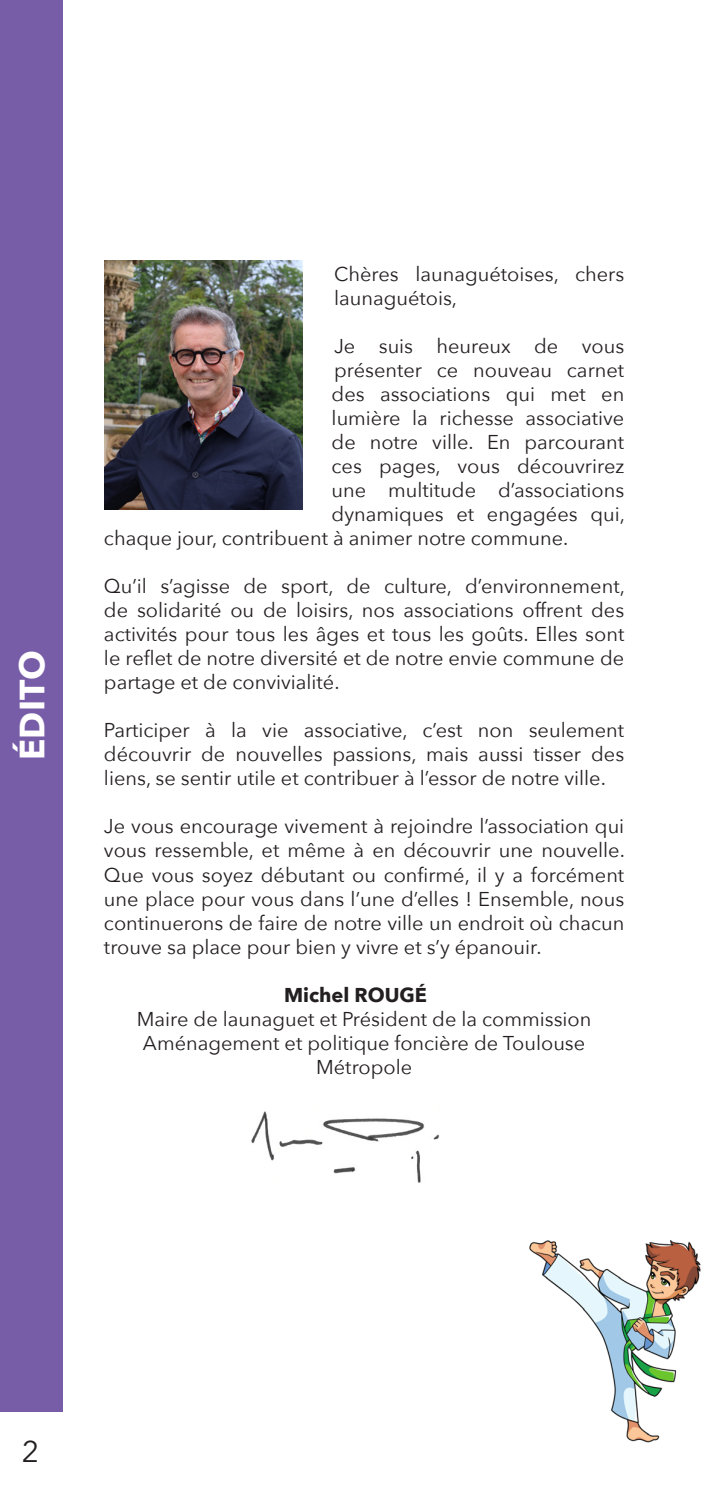
<style>
.page{position:relative;width:702px;height:1489px;background:#fff}
.page>*{position:absolute;margin:0;border:0;box-sizing:border-box;transform-origin:0 0}
.t1{font:700 35px "Avenir Next";letter-spacing:.01em;color:#fff}
.t2{font:30px "Avenir Next";color:#231f20}
.t3{font:20px/24px "Avenir Next";color:#231f20;text-align:justify}
.t4{font:700 20px "Avenir Next";color:#231f20}
</style>
<div class="page">
<img style="left:251px;top:1111px;width:189px;height:72px">
<img style="left:104px;top:260px;width:198px;height:250px">
<div style="left:0;top:0;width:62px;height:1410px;background:#775da8"></div>
<img style="left:529px;top:1240px;width:172px;height:203px">
<p class="t1" style="left:2px;top:760px;width:111px;rotate:-90deg">ÉDITO</p>
<p class="t3" style="left:334px;top:261px;width:292px">Chères launaguétoises, chers launaguétois,</p>
<p class="t3" style="left:334px;top:333px;width:291px">Je suis heureux de vous</p>
<p class="t3" style="left:334px;top:357px;width:291px">présenter ce nouveau carnet</p>
<p class="t3" style="left:331px;top:381px;width:294px">des associations qui met en</p>
<p class="t3" style="left:331px;top:405px;width:294px">lumière la richesse associative</p>
<p class="t3" style="left:331px;top:429px;width:294px">de notre ville. En parcourant</p>
<p class="t3" style="left:331px;top:453px;width:294px">ces pages, vous découvrirez</p>
<p class="t3" style="left:331px;top:477px;width:294px">une multitude d’associations</p>
<p class="t3" style="left:331px;top:501px;width:295px">dynamiques et engagées qui,</p>
<p class="t3" style="left:104px;top:525px;width:466px">chaque jour, contribuent à animer notre commune.</p>
<p class="t3" style="left:104px;top:573px;width:522px">Qu’il s’agisse de sport, de culture, d’environnement, de solidarité ou de loisirs, nos associations offrent des activités pour tous les âges et tous les goûts. Elles sont le reflet de notre diversité et de notre envie commune de partage et de convivialité.</p>
<p class="t3" style="left:104px;top:717px;width:521px">Participer à la vie associative, c’est non seulement découvrir de nouvelles passions, mais aussi tisser des liens, se sentir utile et contribuer à l’essor de notre ville.</p>
<p class="t3" style="left:104px;top:813px;width:522px">Je vous encourage vivement à rejoindre l’association qui vous ressemble, et même à en découvrir une nouvelle.<br>Que vous soyez débutant ou confirmé, il y a forcément une place pour vous dans l’une d’elles ! Ensemble, nous continuerons de faire de notre ville un endroit où chacun trouve sa place pour bien y vivre et s’y épanouir.</p>
<p class="t4" style="left:284px;top:977px;width:144px">Michel ROUGÉ</p>
<p class="t3" style="left:137px;top:1005px;width:456px;text-align:center">Maire de launaguet et Président de la commission<br>Aménagement et politique foncière de Toulouse<br>Métropole</p>
<h2 class="t2" style="left:22px;top:1426px;width:19px">2</h2>
</div>
